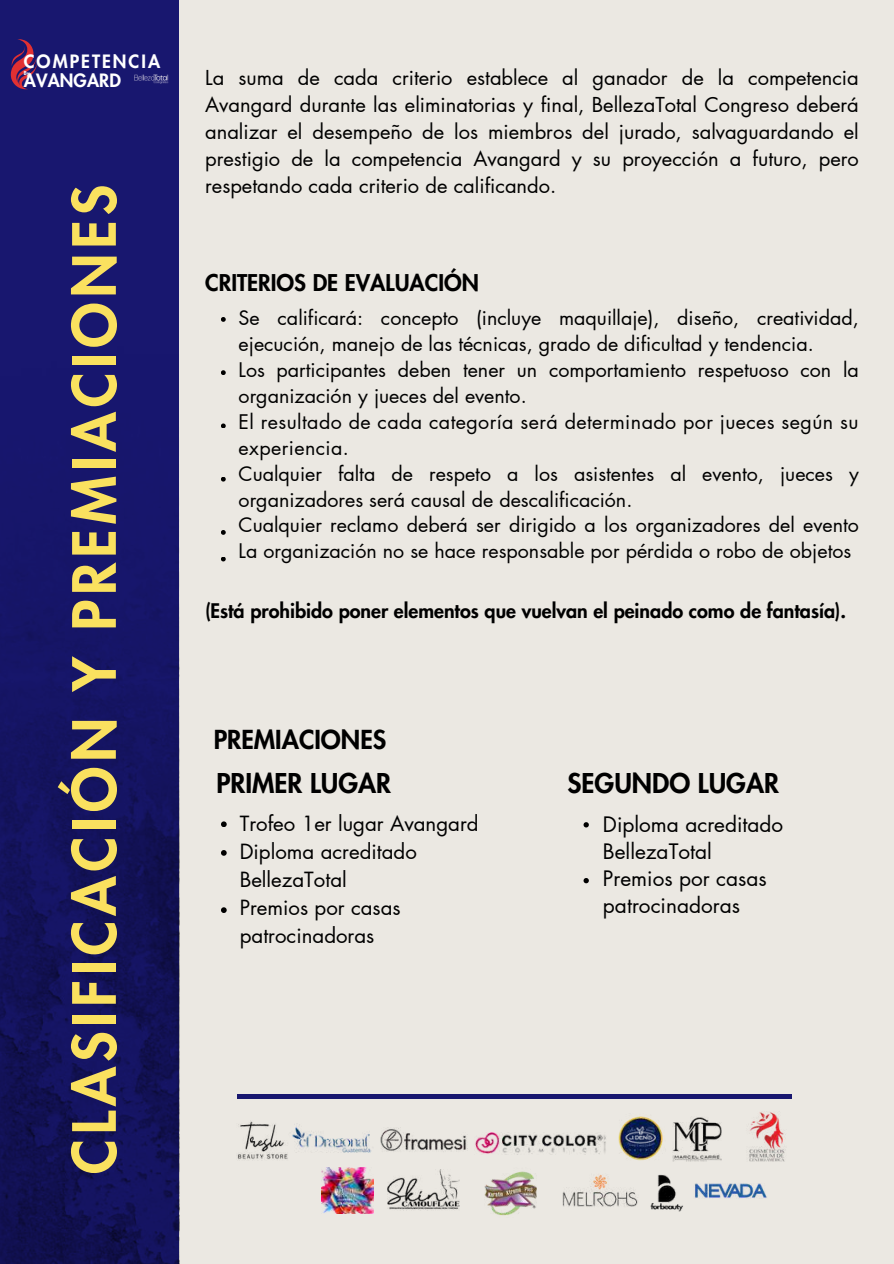
<style>
.page{position:relative;width:894px;height:1264px;background:#fff}
.page>*{position:absolute;margin:0;border:0;box-sizing:border-box;transform-origin:0 0}
.t1{font:800 57.9px "Futura LT Pro";letter-spacing:.085em;color:#fae15f}
.t2{font:800 26.7px "Futura LT Pro";color:#000}
.t3{font:800 25.5px "Futura LT Pro";color:#000}
.t4{font:800 22.65px "Futura LT Pro";color:#000}
.t5{font:20.85px/27px "Futura LT Pro";color:#000}
.t6{font:20.4px/28.2px "Futura LT Pro";color:#000}
.t7{font:20.1px/27px "Futura LT Pro";color:#000;text-align:justify}
.t8{font:19.65px/25.8px "Futura LT Pro";color:#000}
.t9{font:800 19.65px "Futura LT Pro";color:#000}
.t10{font:800 18px "Futura LT Pro";letter-spacing:.11em;color:#fff}
.t11{font:800 18px "Futura LT Pro";letter-spacing:.005em;color:#fff}
.t12{font:800 5.55px "Futura LT Pro";color:#fff}
</style>
<div class="page">
<div style="left:0;top:0;width:893px;height:1263px;background:#ebe8e2"></div>
<img style="left:0;top:0;width:179px;height:1263px">
<svg style="left:11px;top:39px;width:26px;height:50px"></svg>
<svg style="left:221px;top:317px;width:5px;height:5px"></svg>
<svg style="left:221px;top:370px;width:5px;height:5px"></svg>
<svg style="left:221px;top:423px;width:5px;height:5px"></svg>
<svg style="left:221px;top:477px;width:5px;height:4px"></svg>
<svg style="left:221px;top:530px;width:5px;height:5px"></svg>
<svg style="left:221px;top:557px;width:5px;height:4px"></svg>
<svg style="left:221px;top:821px;width:6px;height:6px"></svg>
<svg style="left:221px;top:850px;width:6px;height:5px"></svg>
<svg style="left:221px;top:907px;width:6px;height:6px"></svg>
<hr style="left:237px;top:1094px;width:554px;height:4px;background:#18176f">
<svg style="left:583px;top:822px;width:5px;height:5px"></svg>
<svg style="left:583px;top:878px;width:5px;height:5px"></svg>
<img style="left:132px;top:73px;width:36px;height:11px">
<img style="left:321px;top:1167px;width:52px;height:46px">
<img style="left:237px;top:1121px;width:51px;height:39px">
<img style="left:292px;top:1124px;width:79px;height:29px">
<img style="left:380px;top:1128px;width:88px;height:24px">
<img style="left:475px;top:1132px;width:131px;height:22px">
<img style="left:618px;top:1116px;width:45px;height:45px">
<img style="left:672px;top:1117px;width:49px;height:44px">
<img style="left:749px;top:1112px;width:37px;height:49px">
<img style="left:484px;top:1171px;width:52px;height:45px">
<img style="left:387px;top:1169px;width:72px;height:42px">
<img style="left:562px;top:1175px;width:76px;height:32px">
<img style="left:650px;top:1174px;width:33px;height:38px">
<img style="left:694px;top:1183px;width:73px;height:15px">
<p class="t10" style="left:24px;top:53px;width:138px">COMPETENCIA</p>
<p class="t12" style="left:24px;top:70px;width:7px">By</p>
<p class="t11" style="left:24px;top:72px;width:99px">AVANGARD</p>
<h1 class="t1" style="left:68px;top:1174px;width:990px;rotate:-90deg">CLASIFICACIÓN Y PREMIACIONES</h1>
<p class="t7" style="left:205px;top:65px;width:655px">La suma de cada criterio establece al ganador de la competencia Avangard durante las eliminatorias y final, BellezaTotal Congreso deberá analizar el desempeño de los miembros del jurado, salvaguardando el prestigio de la competencia Avangard y su proyección a futuro, pero respetando cada criterio de calificando.</p>
<p class="t4" style="left:205px;top:272px;width:275px">CRITERIOS DE EVALUACIÓN</p>
<p class="t8" style="left:238px;top:306px;width:621px">Se calificará: concepto (incluye maquillaje), diseño, creatividad, ejecución, manejo de las técnicas, grado de dificultad y tendencia.<br>Los participantes deben tener un comportamiento respetuoso con la organización y jueces del evento.<br>El resultado de cada categoría será determinado por jueces según su experiencia.<br>Cualquier falta de respeto a los asistentes al evento, jueces y organizadores será causal de descalificación.<br>Cualquier reclamo deberá ser dirigido a los organizadores del evento La organización no se hace responsable por pérdida o robo de objetos</p>
<p class="t9" style="left:205px;top:602px;width:642px">(Está prohibido poner elementos que vuelvan el peinado como de fantasía).</p>
<p class="t3" style="left:214px;top:728px;width:174px">PREMIACIONES</p>
<h2 class="t2" style="left:216px;top:770px;width:176px">PRIMER LUGAR</h2>
<p class="t6" style="left:240px;top:809px;width:240px">Trofeo 1er lugar Avangard<br>Diploma acreditado<br>BellezaTotal<br>Premios por casas patrocinadoras</p>
<h2 class="t2" style="left:567px;top:770px;width:213px">SEGUNDO LUGAR</h2>
<p class="t5" style="left:602px;top:811px;width:182px">Diploma acreditado<br>BellezaTotal<br>Premios por casas patrocinadoras</p>
</div>
